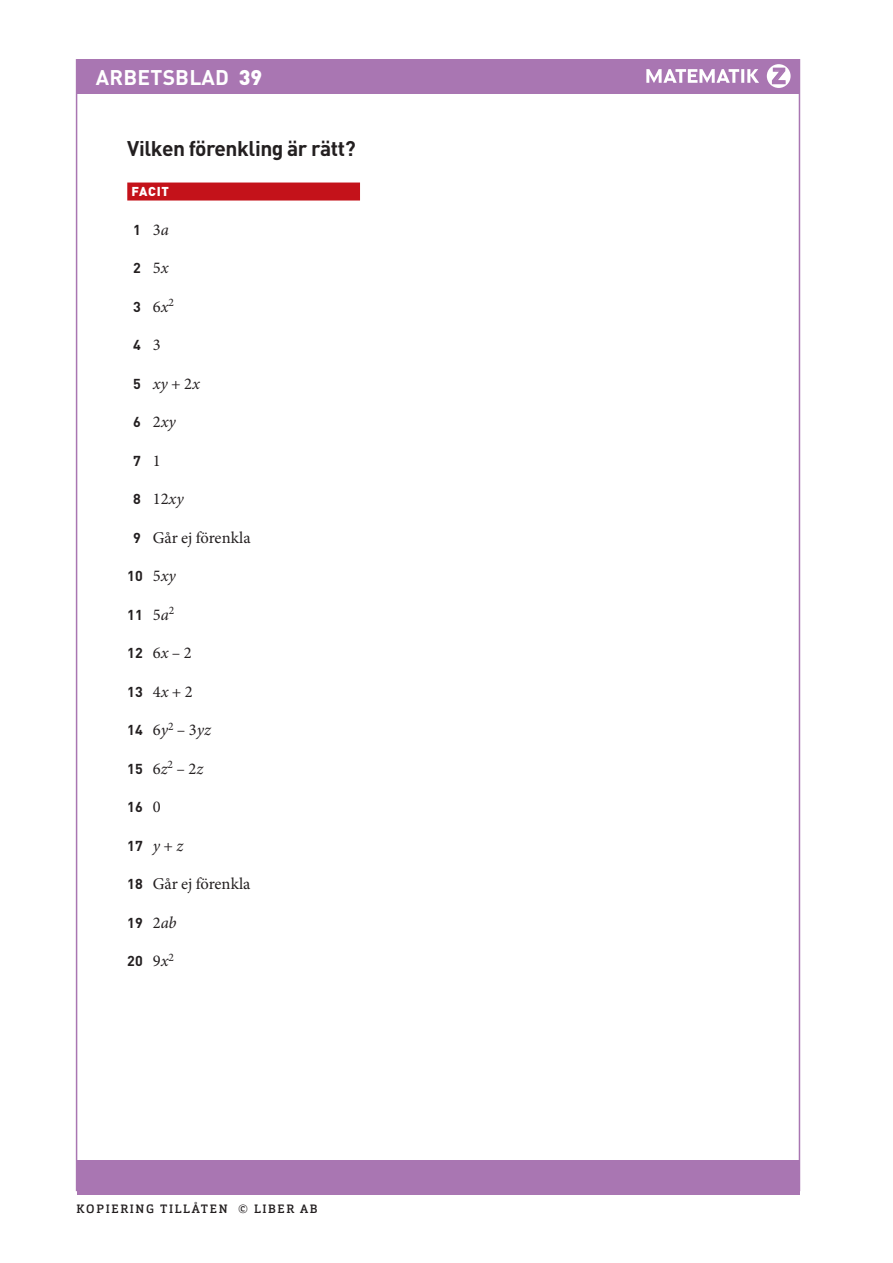
<style>
.page{position:relative;width:893px;height:1263px;background:#fff}
.page>*{position:absolute;margin:0;border:0;box-sizing:border-box;transform-origin:0 0}
.R_OH{font:700 21px "DIN Pro";letter-spacing:-.02em;color:#231f20}
.Antal_ratt{font:700 21px "DIN Pro";letter-spacing:.01em;color:#fff}
.t1{font:900 21px "DIN Pro";letter-spacing:.01em;color:#fff}
.t2{font:700 21px "Arial";color:#a976b2}
.Uppgift_luft_över_li{font:16.5px "Minion Pro";color:#231f20}
.Uppgift_luft_över_li-2{font:italic 16.5px "Minion Pro";color:#231f20}
.Uppgift_luft_över_li-3{font:700 14.25px "DIN Pro";color:#231f20}
.R_Facit_2{font:900 12.75px "DIN Pro";letter-spacing:.055em;color:#fff}
.t3{font:500 12px "Orgon Slab";letter-spacing:.14em;color:#231f20}
.s1{font-weight:900}
.s2{font-family:"Minion Pro";font-weight:400;font-size:16.5px}
.s3{font-family:"Minion Pro";font-weight:400;font-style:italic;font-size:16.5px}
.s4{font-family:"DIN Pro";font-weight:700;font-style:normal;font-size:14.25px}
.s5{font-style:normal}
.s6{font-family:"DIN Pro";font-weight:700;font-size:14.25px}
.s7{font-style:italic}
</style>
<div class="page">
<div style="left:77px;top:59px;width:722px;height:34px;background:#a976b2"></div>
<div style="left:77px;top:1160px;width:722px;height:34px;background:#a976b2"></div>
<div style="left:767px;top:64px;width:24px;height:24px;background:#fff;border-radius:50%"></div>
<svg style="left:646px;top:69px;width:113px;height:14px"></svg>
<svg style="left:772px;top:67px;width:14px;height:18px"></svg>
<div style="left:127px;top:183px;width:233px;height:18px;background:#c4121a"></div>
<p class="Antal_ratt" style="left:96px;top:63px;width:168px">ARBETSBLAD <span class="s1">39</span></p>
<p class="t2" style="left:772px;top:61px;width:14px">Z</p>
<p class="t1" style="left:101px;top:64px;width:135px">ARBETSBLAD</p>
<p class="R_OH" style="left:127px;top:134px;width:230px">Vilken förenkling är rätt?</p>
<p class="R_Facit_2" style="left:132px;top:183px;width:39px">FACIT</p>
<p class="Uppgift_luft_över_li-3" style="left:133px;top:220px;width:37px">1 <span class="s2">3</span><span class="s3">a</span></p>
<p class="Uppgift_luft_över_li-3" style="left:133px;top:258px;width:37px">2 <span class="s2">5</span><span class="s3">x</span></p>
<p class="Uppgift_luft_över_li-3" style="left:133px;top:297px;width:42px">3 <span class="s2">6</span><span class="s3">x</span><sup>2</sup></p>
<p class="Uppgift_luft_över_li-3" style="left:133px;top:335px;width:29px">4 <span class="s2">3</span></p>
<p class="Uppgift_luft_över_li-2" style="left:133px;top:372px;width:68px"><span class="s4">5</span> xy <span class="s5">+ 2</span>x</p>
<p class="Uppgift_luft_över_li-2" style="left:133px;top:411px;width:44px"><span class="s4">6</span> <span class="s5">2</span>xy</p>
<p class="Uppgift_luft_över_li-3" style="left:133px;top:451px;width:29px">7 <span class="s2">1</span></p>
<p class="Uppgift_luft_över_li" style="left:133px;top:488px;width:52px"><span class="s6">8</span> 12<span class="s7">xy</span></p>
<p class="Uppgift_luft_över_li" style="left:133px;top:526px;width:119px"><span class="s6">9</span> Går ej förenkla</p>
<p class="Uppgift_luft_över_li-3" style="left:127px;top:566px;width:50px">10 <span class="s2">5</span><span class="s3">xy</span></p>
<p class="Uppgift_luft_över_li-3" style="left:127px;top:605px;width:49px">11 <span class="s2">5</span><span class="s3">a</span><sup>2</sup></p>
<p class="Uppgift_luft_över_li" style="left:127px;top:642px;width:66px"><span class="s6">12</span> 6<span class="s7">x</span> – 2</p>
<p class="Uppgift_luft_över_li" style="left:127px;top:680px;width:67px"><span class="s6">13</span> 4<span class="s7">x</span> + 2</p>
<p class="Uppgift_luft_över_li" style="left:127px;top:719px;width:85px"><span class="s6">14</span> 6<span class="s7">y</span><sup>2</sup> – 3<span class="s7">yz</span></p>
<p class="Uppgift_luft_över_li" style="left:127px;top:757px;width:78px"><span class="s6">15</span> 6<span class="s7">z</span><sup>2</sup> – 2<span class="s7">z</span></p>
<p class="Uppgift_luft_över_li-3" style="left:127px;top:797px;width:35px">16 <span class="s2">0</span></p>
<p class="Uppgift_luft_över_li-3" style="left:127px;top:836px;width:58px">17 <span class="s3">y</span> <span class="s2">+</span> <span class="s3">z</span></p>
<p class="Uppgift_luft_över_li" style="left:127px;top:873px;width:125px"><span class="s6">18</span> Går ej förenkla</p>
<p class="Uppgift_luft_över_li-3" style="left:127px;top:913px;width:51px">19 <span class="s2">2</span><span class="s3">ab</span></p>
<p class="Uppgift_luft_över_li-3" style="left:127px;top:951px;width:48px">20 <span class="s2">9</span><span class="s3">x</span><sup>2</sup></p>
<p class="t3" style="left:77px;top:1201px;width:243px">KOPIERING TILLÅTEN © LIBER AB</p>
</div>
